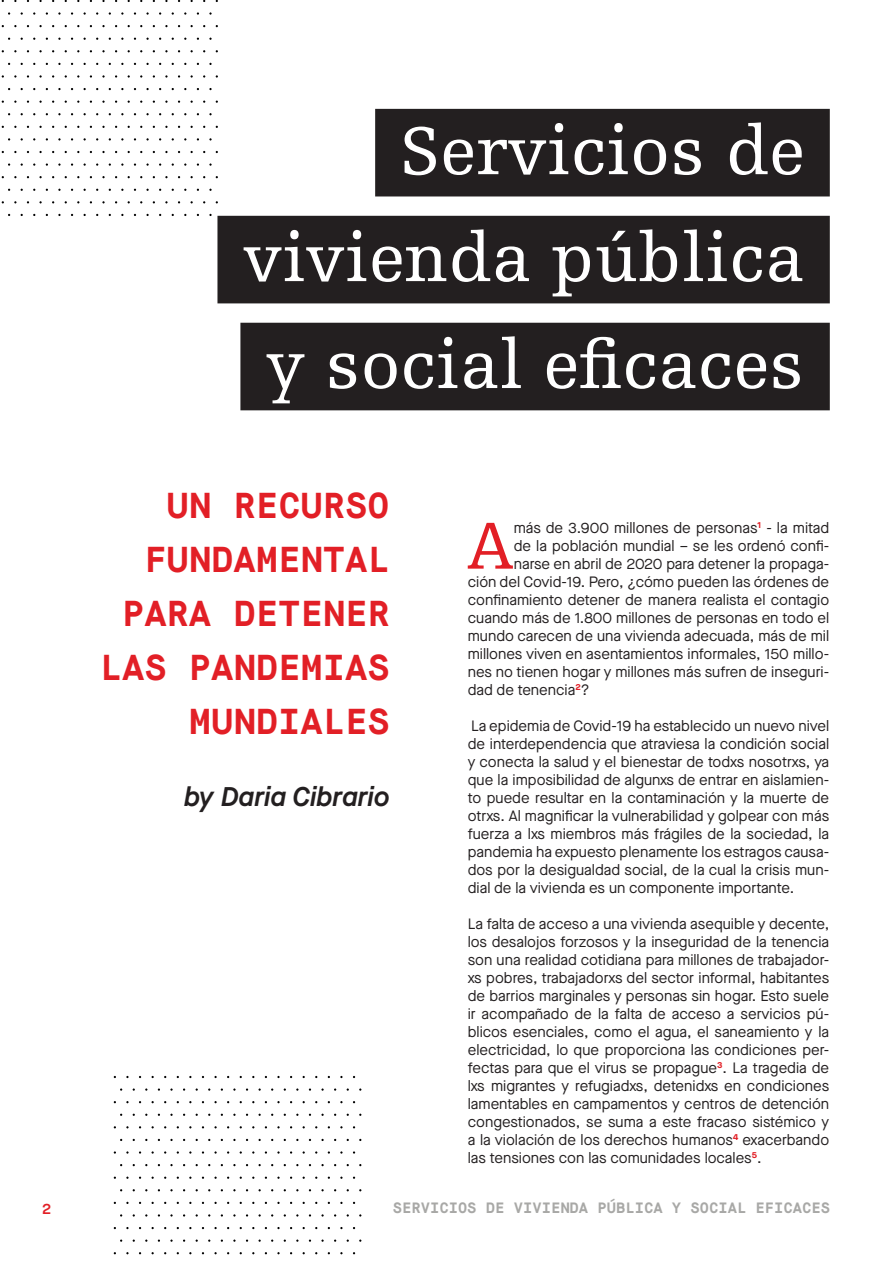
<style>
.page{position:relative;width:893px;height:1263px;background:#fff}
.page>*{position:absolute;margin:0;border:0;box-sizing:border-box;transform-origin:0 0}
.PSI_Titulo_Grande{font:71.25px "Egyptienne FLT Std";color:#fff}
.Body_text{font:70.2px "Egyptienne FLT Std";color:#e21f26}
.t1{font:700 36px/54px "Maison Mono";color:#e21f26;text-align:right}
.Body_text-2{font:italic 600 27px "Maison Neue";color:#231f20}
.Body_text-3{font:15px/18px "Maison Neue";color:#231f20;text-align:justify}
.t2{font:700 15px "Maison Mono";color:#a8a8a6}
.t3{font:600 15px "Maison Neue";color:#e21f26}
</style>
<div class="page">
<div style="left:375px;top:109px;width:455px;height:87px;background:#231f20"></div>
<div style="left:217px;top:216px;width:613px;height:87px;background:#231f20"></div>
<div style="left:240px;top:323px;width:590px;height:87px;background:#231f20"></div>
<p class="PSI_Titulo_Grande" style="left:400px;top:112px;width:406px">Servicios de</p>
<p class="PSI_Titulo_Grande" style="left:243px;top:219px;width:563px">vivienda pública</p>
<p class="PSI_Titulo_Grande" style="left:266px;top:326px;width:540px">y social eficaces</p>
<p class="t1" style="left:100px;top:479px;width:292px">UN RECURSO<br>FUNDAMENTAL<br>PARA DETENER<br>LAS PANDEMIAS<br>MUNDIALES</p>
<p class="Body_text-2" style="left:184px;top:777px;width:207px">by Daria Cibrario</p>
<p class="Body_text" style="left:467px;top:507px;width:48px">A</p>
<p class="Body_text-3" style="left:514px;top:518px;width:317px">más de 3.900 millones de personas<sup>1</sup> - la mitad</p>
<p class="Body_text-3" style="left:514px;top:536px;width:317px">de la población mundial – se les ordenó confi-</p>
<p class="Body_text-3" style="left:514px;top:554px;width:317px">narse en abril de 2020 para detener la propaga-</p>
<p class="Body_text-3" style="left:468px;top:572px;width:363px">ción del Covid-19. Pero, ¿cómo pueden las órdenes de</p>
<p class="Body_text-3" style="left:468px;top:590px;width:363px">confinamiento detener de manera realista el contagio</p>
<p class="Body_text-3" style="left:468px;top:608px;width:363px">cuando más de 1.800 millones de personas en todo el</p>
<p class="Body_text-3" style="left:468px;top:626px;width:363px">mundo carecen de una vivienda adecuada, más de mil</p>
<p class="Body_text-3" style="left:468px;top:644px;width:363px">millones viven en asentamientos informales, 150 millo-</p>
<p class="Body_text-3" style="left:468px;top:662px;width:363px">nes no tienen hogar y millones más sufren de inseguri-</p>
<p class="Body_text-3" style="left:468px;top:680px;width:123px">dad de tenencia<sup>2</sup>?</p>
<p class="Body_text-3" style="left:468px;top:716px;width:363px">La epidemia de Covid-19 ha establecido un nuevo nivel de interdependencia que atraviesa la condición social y conecta la salud y el bienestar de todxs nosotrxs, ya que la imposibilidad de algunxs de entrar en aislamien&shy;to puede resultar en la contaminación y la muerte de otrxs. Al magnificar la vulnerabilidad y golpear con más fuerza a lxs miembros más frágiles de la sociedad, la pandemia ha expuesto plenamente los estragos causa&shy;dos por la desigualdad social, de la cual la crisis mun&shy;dial de la vivienda es un componente importante.</p>
<p class="Body_text-3" style="left:468px;top:914px;width:363px">La falta de acceso a una vivienda asequible y decente, los desalojos forzosos y la inseguridad de la tenencia son una realidad cotidiana para millones de trabajador&shy;xs pobres, trabajadorxs del sector informal, habitantes de barrios marginales y personas sin hogar. Esto suele ir acompañado de la falta de acceso a servicios pú&shy;blicos esenciales, como el agua, el saneamiento y la electricidad, lo que proporciona las condiciones per&shy;fectas para que el virus se propague<sup>3</sup>. La tragedia de lxs migrantes y refugiadxs, detenidxs en condiciones lamentables en campamentos y centros de detención congestionados, se suma a este fracaso sistémico y a la violación de los derechos humanos<sup>4</sup> exacerbando las tensiones con las comunidades locales<sup>5</sup>.</p>
<p class="t3" style="left:42px;top:1198px;width:11px">2</p>
<p class="t2" style="left:393px;top:1198px;width:439px">SERVICIOS DE VIVIENDA PÚBLICA Y SOCIAL EFICACES</p>
</div>
